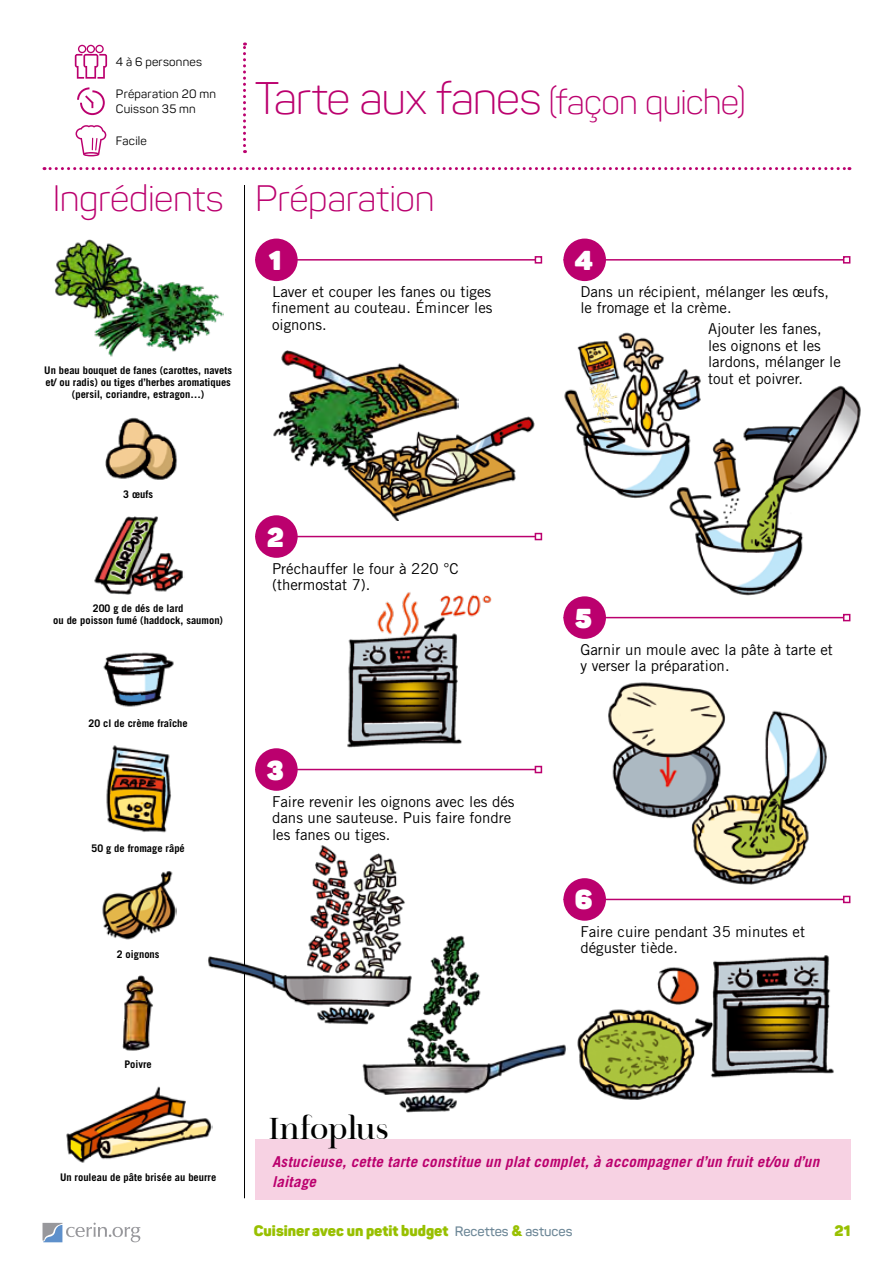
<style>
.page{position:relative;width:893px;height:1263px;background:#fff}
.page>*{position:absolute;margin:0;border:0;box-sizing:border-box;transform-origin:0 0}
.t1{font:300 45px "Panton";letter-spacing:-.025em;color:#bb006e}
.t2{font:300 36.3px "Panton";letter-spacing:-.005em;color:#bb006e}
.t3{font:30px "vallee";color:#000}
.t4{font:800 27px "Panton";color:#fff}
.t5{font:15px/16.5px "Trade Gothic LT";color:#000}
.t6{font:italic 700 15px/19.5px "Trade Gothic LT";letter-spacing:.02em;color:#bb006e}
.t7{font:900 15px "Panton";color:#98c000}
.t8{font:12px/15px "Panton";letter-spacing:.015em;color:#000}
.t9{font:700 10.5px/12px "Trade Gothic LT";color:#000;text-align:center}
.s1{font-size:34.5px}
.s2{font-weight:600;font-size:13.5px;color:#6e8898}
</style>
<div class="page">
<svg style="left:43px;top:1222px;width:97px;height:20px"></svg>
<svg style="left:76px;top:125px;width:30px;height:31px"></svg>
<svg style="left:75px;top:45px;width:32px;height:34px"></svg>
<svg style="left:77px;top:87px;width:28px;height:28px"></svg>
<hr style="left:244px;top:185px;width:1px;height:1013px;background:#000">
<svg style="left:243px;top:43px;width:3px;height:110px"></svg>
<svg style="left:44px;top:167px;width:806px;height:3px"></svg>
<img style="left:348px;top:416px;width:187px;height:104px">
<img style="left:347px;top:592px;width:145px;height:156px">
<img style="left:208px;top:845px;width:197px;height:179px">
<img style="left:360px;top:933px;width:206px;height:180px">
<img style="left:564px;top:332px;width:137px;height:166px">
<img style="left:668px;top:384px;width:193px;height:212px">
<img style="left:608px;top:682px;width:219px;height:203px">
<img style="left:577px;top:955px;width:257px;height:145px">
<img style="left:273px;top:351px;width:185px;height:121px">
<div style="left:255px;top:1139px;width:595px;height:60px;background:#f7d2e3"></div>
<img style="left:54px;top:239px;width:169px;height:118px">
<img style="left:105px;top:417px;width:72px;height:63px">
<img style="left:94px;top:516px;width:89px;height:79px">
<img style="left:103px;top:652px;width:71px;height:55px">
<img style="left:106px;top:745px;width:65px;height:88px">
<img style="left:102px;top:871px;width:74px;height:69px">
<img style="left:122px;top:975px;width:32px;height:76px">
<img style="left:66px;top:1086px;width:146px;height:77px">
<hr style="left:255px;top:259px;width:280px;height:2px;background:#bb006e">
<div style="left:535px;top:256px;width:7px;height:8px;border:2px solid #bb006e"></div>
<div style="left:255px;top:239px;width:43px;height:42px;background:#bb006e;border-radius:50%"></div>
<hr style="left:255px;top:536px;width:280px;height:1px;background:#bb006e">
<div style="left:535px;top:533px;width:7px;height:7px;border:2px solid #bb006e"></div>
<div style="left:255px;top:515px;width:43px;height:43px;background:#bb006e;border-radius:50%"></div>
<hr style="left:255px;top:769px;width:280px;height:1px;background:#bb006e">
<div style="left:535px;top:766px;width:7px;height:7px;border:2px solid #bb006e"></div>
<div style="left:255px;top:748px;width:43px;height:43px;background:#bb006e;border-radius:50%"></div>
<hr style="left:563px;top:259px;width:281px;height:2px;background:#bb006e">
<div style="left:843px;top:256px;width:7px;height:8px;border:2px solid #bb006e"></div>
<div style="left:563px;top:239px;width:43px;height:42px;background:#bb006e;border-radius:50%"></div>
<hr style="left:563px;top:617px;width:281px;height:1px;background:#bb006e">
<div style="left:843px;top:614px;width:7px;height:7px;border:2px solid #bb006e"></div>
<div style="left:563px;top:596px;width:43px;height:43px;background:#bb006e;border-radius:50%"></div>
<hr style="left:563px;top:899px;width:281px;height:1px;background:#bb006e">
<div style="left:843px;top:896px;width:7px;height:7px;border:2px solid #bb006e"></div>
<div style="left:563px;top:878px;width:43px;height:43px;background:#bb006e;border-radius:50%"></div>
<p class="t8" style="left:116px;top:54px;width:88px">4 à 6 personnes</p>
<p class="t8" style="left:116px;top:86px;width:101px">Préparation 20 mn<br>Cuisson 35 mn</p>
<h1 class="t1" style="left:255px;top:71px;width:492px">Tarte aux fanes <span class="s1">(façon quiche)</span></h1>
<p class="t8" style="left:116px;top:133px;width:32px">Facile</p>
<h2 class="t2" style="left:53px;top:176px;width:383px">Ingrédients Préparation</h2>
<h3 class="t4" style="left:269px;top:243px;width:14px">1</h3>
<p class="t9" style="left:44px;top:364px;width:189px">Un beau bouquet de fanes (carottes, navets et/ ou radis) ou tiges d’herbes aromatiques (persil, coriandre, estragon…)</p>
<p class="t5" style="left:272px;top:283px;width:222px;text-align:justify">Laver et couper les fanes ou tiges finement au couteau. Émincer les oignons.</p>
<p class="t9" style="left:123px;top:488px;width:31px">3 œufs</p>
<p class="t9" style="left:53px;top:602px;width:171px">200 g de dés de lard<br>ou de poisson fumé (haddock, saumon)</p>
<h3 class="t4" style="left:267px;top:519px;width:18px">2</h3>
<p class="t5" style="left:272px;top:560px;width:188px">Préchauffer le four à 220 °C (thermostat 7).</p>
<p class="t9" style="left:89px;top:717px;width:101px">20 cl de crème fraîche</p>
<p class="t9" style="left:92px;top:842px;width:95px">50 g de fromage râpé</p>
<h3 class="t4" style="left:267px;top:752px;width:19px">3</h3>
<p class="t5" style="left:272px;top:793px;width:244px">Faire revenir les oignons avec les dés dans une sauteuse. Puis faire fondre les fanes ou tiges.</p>
<p class="t9" style="left:117px;top:948px;width:44px">2 oignons</p>
<p class="t9" style="left:124px;top:1058px;width:29px">Poivre</p>
<h3 class="t3" style="left:267px;top:1111px;width:123px">Infoplus</h3>
<h3 class="t4" style="left:575px;top:243px;width:20px">4</h3>
<p class="t5" style="left:580px;top:283px;width:250px">Dans un récipient, mélanger les œufs, le fromage et la crème.</p>
<p class="t5" style="left:708px;top:320px;width:134px">Ajouter les fanes, les oignons et les lardons, mélanger le tout et poivrer.</p>
<h3 class="t4" style="left:575px;top:600px;width:18px">5</h3>
<p class="t5" style="left:580px;top:641px;width:254px">Garnir un moule avec la pâte à tarte et y verser la préparation.</p>
<h3 class="t4" style="left:575px;top:882px;width:19px">6</h3>
<p class="t5" style="left:580px;top:923px;width:226px">Faire cuire pendant 35 minutes et déguster tiède.</p>
<p class="t9" style="left:60px;top:1171px;width:158px">Un rouleau de pâte brisée au beurre</p>
<p class="t6" style="left:272px;top:1152px;width:549px">Astucieuse, cette tarte constitue un plat complet, à accompagner d’un fruit et/ou d’un laitage</p>
<p class="t7" style="left:254px;top:1221px;width:320px">Cuisiner avec un petit budget <span class="s2">Recettes</span> &amp; <span class="s2">astuces</span></p>
<p class="t7" style="left:834px;top:1221px;width:17px">21</p>
</div>
